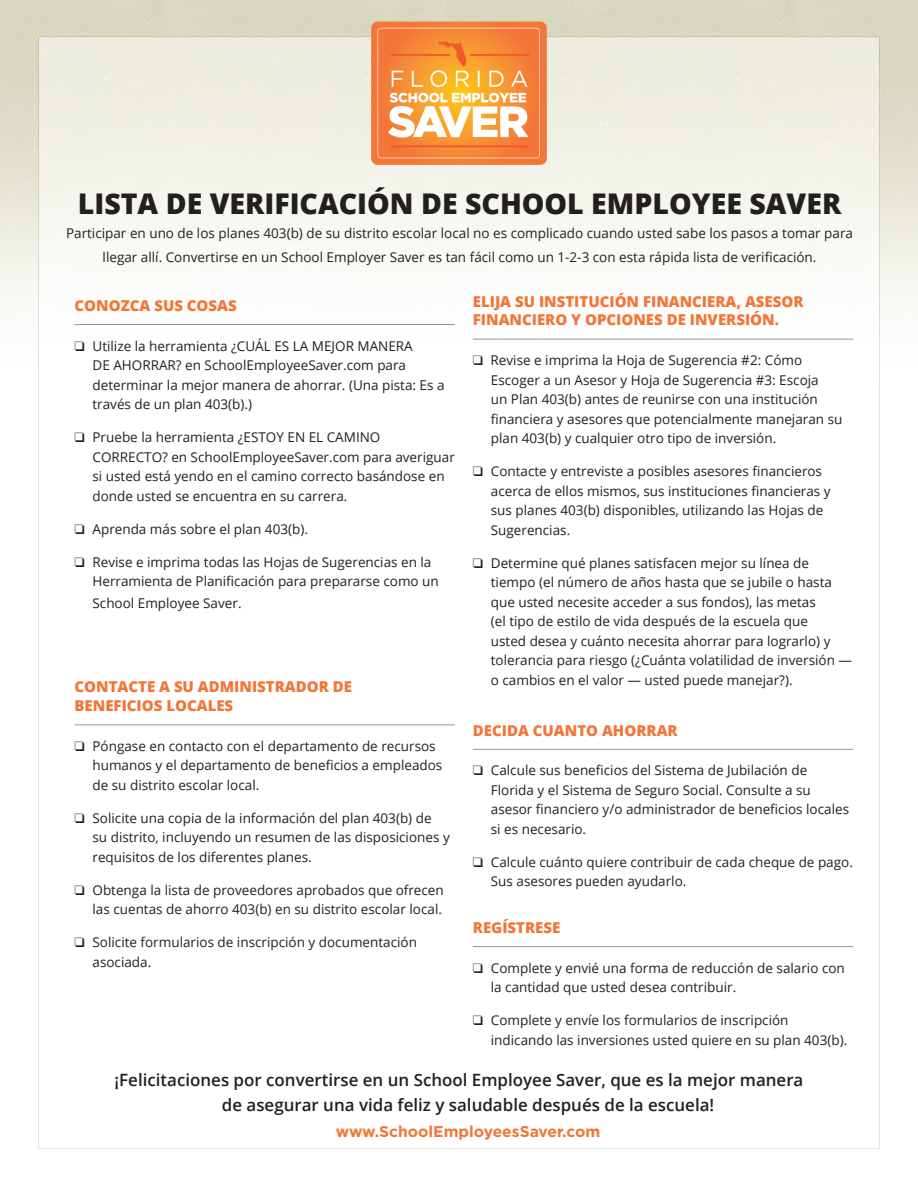
<style>
.page{position:relative;width:918px;height:1188px;background:#fff}
.page>*{position:absolute;margin:0;border:0;box-sizing:border-box;transform-origin:0 0}
.t1{font:800 28.5px "Open Sans";color:#231f20}
.t2{font:600 16.95px/24.8px "Open Sans";color:#231f20}
.t3{font:700 15.6px "Gotham HTF";color:#f37537}
.t4{font:800 15px/19.5px "Open Sans";color:#f37537}
.t5{font:13.5px/19.5px "Open Sans";color:#231f20}
</style>
<div class="page">
<img style="left:0;top:0;width:918px;height:1149px">
<hr style="left:75px;top:324px;width:380px;height:1px;background:#939598">
<hr style="left:75px;top:725px;width:380px;height:1px;background:#939598">
<hr style="left:473px;top:339px;width:380px;height:1px;background:#939598">
<hr style="left:473px;top:749px;width:380px;height:1px;background:#939598">
<hr style="left:473px;top:946px;width:380px;height:1px;background:#939598">
<h1 class="t1" style="left:78px;top:182px;width:242px">LISTA DE VERIFICAC</h1>
<h1 class="t1" style="left:357px;top:182px;width:485px">IÓN DE SCHOOL EMPLOYEE SAVER</h1>
<p class="t5" style="left:66px;top:221px;width:789px;line-height:24px;text-align:center">Participar en uno de los planes 403(b) de su distrito escolar local no es complicado cuando usted sabe los pasos a tomar para llegar allí. Convertirse en un School Employer Saver es tan fácil como un 1-2-3 con esta rápida lista de verificación.</p>
<p class="t4" style="left:75px;top:295px;width:164px">CONOZCA SUS COSAS</p>
<p class="t5" style="left:93px;top:336px;width:354px;text-indent:-18px">❑ Utilize la herramienta ¿CUáL ES LA MEJOR MANERA<br>DE AHORRAR? en SchoolEmployeeSaver.com para determinar la mejor manera de ahorrar. (Una pista: Es a través de un plan 403(b).)</p>
<p class="t5" style="left:93px;top:427px;width:364px;text-indent:-18px">❑ Pruebe la herramienta ¿ESTOY EN EL CAMINO CORRECTO? en SchoolEmployeeSaver.com para averiguar si usted está yendo en el camino correcto basándose en donde usted se encuentra en su carrera.</p>
<p class="t5" style="left:75px;top:519px;width:235px">❑ Aprenda más sobre el plan 403(b).</p>
<p class="t5" style="left:93px;top:552px;width:348px;text-indent:-18px">❑ Revise e imprima todas las Hojas de Sugerencias en la<br>Herramienta de Planificación para prepararse como un</p>
<p class="t5" style="left:93px;top:593px;width:151px">School Employee Saver.</p>
<p class="t4" style="left:75px;top:676px;width:279px">CONTACTE A SU ADMIN ISTRADOR DE<br>BENEFICIOS LOCA</p>
<p class="t4" style="left:208px;top:695px;width:27px">LES</p>
<p class="t5" style="left:93px;top:736px;width:351px;text-indent:-18px">❑ Póngase en contacto con el departamento de recursos humanos y el departamento de beneficios a empleados de su distrito escolar local.</p>
<p class="t5" style="left:93px;top:808px;width:359px;text-indent:-18px">❑ Solicite una copia de la información del plan 403(b) de<br>su distrito, incluyendo un resumen de las disposiciones y requisitos de los diferentes planes.</p>
<p class="t5" style="left:75px;top:880px;width:371px;text-align:right">❑ Obtenga la lista de proveedores aprobados que ofrecen las cuentas de ahorro 403(b) en su distrito escolar local.</p>
<p class="t5" style="left:93px;top:932px;width:326px;text-indent:-18px">❑ Solicite formularios de inscripción y documentación asociada.</p>
<p class="t4" style="left:473px;top:291px;width:196px">ELIJA SU INSTITUCIÓN FINANC</p>
<p class="t4" style="left:702px;top:291px;width:103px">IERA, ASESO R</p>
<p class="t4" style="left:473px;top:309px;width:26px">FINANC</p>
<p class="t4" style="left:532px;top:309px;width:249px">IERO Y OPCIONES DE INVERSIÓN.</p>
<p class="t5" style="left:491px;top:350px;width:353px;text-indent:-18px">❑ Revise e imprima la Hoja de Sugerencia #2: Cómo Escoger a un Asesor y Hoja de Sugerencia #3: Escoja<br>un Plan 403(b) antes de reunirse con una institución financiera y asesores que potencialmente manejaran su plan 403(b) y cualquier otro tipo de inversión.</p>
<p class="t5" style="left:491px;top:461px;width:341px;text-indent:-18px">❑ Contacte y entreviste a posibles asesores financieros acerca de ellos mismos, sus instituciones financieras y sus planes 403(b) disponibles, utilizando las Hojas de Sugerencias.</p>
<p class="t5" style="left:491px;top:553px;width:363px;text-indent:-18px">❑ Determine qué planes satisfacen mejor su línea de tiempo (el número de años hasta que se jubile o hasta que usted necesite acceder a sus fondos), las metas<br>(el tipo de estilo de vida después de la escuela que<br>usted desea y cuánto necesita ahorrar para lograrlo) y tolerancia para riesgo (¿Cuánta volatilidad de inversión — o cambios en el valor — usted puede manejar?).</p>
<p class="t4" style="left:473px;top:720px;width:206px">DECIDA CUANTO AHORRAR</p>
<p class="t5" style="left:491px;top:760px;width:360px;text-indent:-18px">❑ Calcule sus beneficios del Sistema de Jubilación de Florida y el Sistema de Seguro Social. Consulte a su asesor financiero y/o administrador de beneficios locales si es necesario.</p>
<p class="t5" style="left:491px;top:852px;width:364px;text-indent:-18px">❑ Calcule cuánto quiere contribuir de cada cheque de pago.<br>Sus asesores pueden ayudarlo.</p>
<p class="t4" style="left:473px;top:917px;width:89px">REGÍSTRESE</p>
<p class="t5" style="left:491px;top:958px;width:356px;text-indent:-18px">❑ Complete y envié una forma de reducción de salario con la cantidad que usted desea contribuir.</p>
<p class="t5" style="left:491px;top:1010px;width:358px;text-indent:-18px">❑ Complete y envíe los formularios de inscripción indicando las inversiones usted quiere en su plan 403(b).</p>
<p class="t2" style="left:222px;top:1067px;width:583px;text-indent:-107px">¡Felicitaciones por convertirse en un School Employee Saver, que es la mejor manera de asegurar una vida feliz y saludable después de la escuela!</p>
<p class="t3" style="left:336px;top:1123px;width:266px">www.SchoolEmployeesSaver.com</p>
</div>
